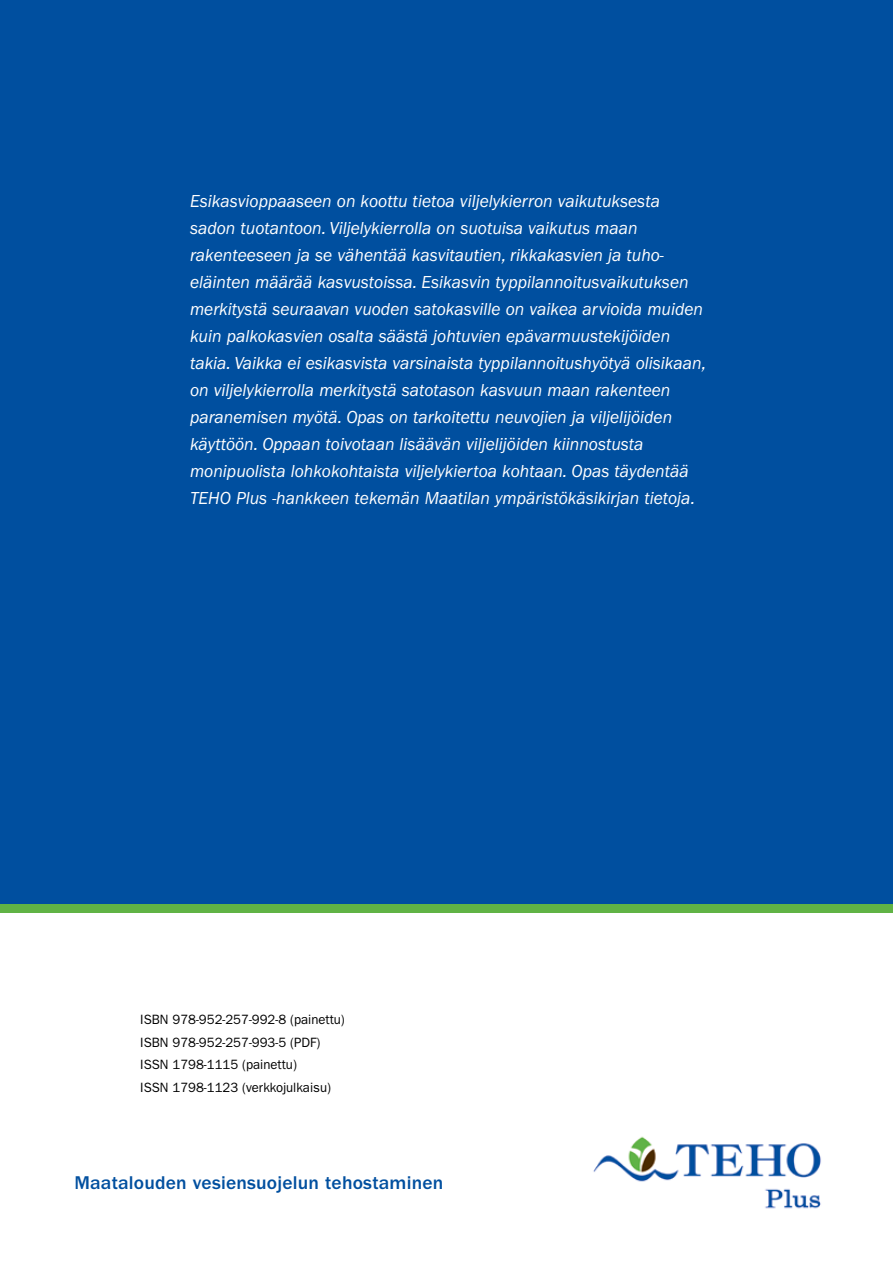
<style>
.page{position:relative;width:893px;height:1263px;background:#fff}
.page>*{position:absolute;margin:0;border:0;box-sizing:border-box;transform-origin:0 0}
.t1{font:500 19.05px "Franklin Gothic";letter-spacing:.01em;color:#004f9f}
.t2{font:italic 18px/27px "Franklin Gothic";color:#fff}
.t3{font:13.5px/22.5px "Franklin Gothic";color:#000}
</style>
<div class="page">
<div style="left:0;top:0;width:893px;height:904px;background:#004f9f"></div>
<div style="left:0;top:904px;width:893px;height:9px;background:#60b345"></div>
<img style="left:593px;top:1136px;width:228px;height:73px">
<p class="t2" style="left:190px;top:188px;width:518px">Esikasvioppaaseen on koottu tietoa viljelykierron vaikutuksesta sadon tuotantoon. Viljelykierrolla on suotuisa vaikutus maan rakenteeseen ja se vähentää kasvitautien, rikkakasvien ja tuho&shy;eläinten määrää kasvustoissa. Esikasvin typpilannoitusvaikutuksen merkitystä seuraavan vuoden satokasville on vaikea arvioida muiden kuin palkokasvien osalta säästä johtuvien epävarmuustekijöiden takia. Vaikka ei esikasvista varsinaista typpilannoitushyötyä olisikaan, on viljelykierrolla merkitystä satotason kasvuun maan rakenteen paranemisen myötä. Opas on tarkoitettu neuvojien ja viljelijöiden käyttöön. Oppaan toivotaan lisäävän viljelijöiden kiinnostusta monipuolista lohkokohtaista viljelykiertoa kohtaan. Opas täydentää TEHO Plus -hankkeen tekemän Maatilan ympäristökäsikirjan tietoja.</p>
<p class="t3" style="left:140px;top:1008px;width:206px">ISBN 978-952-257-992-8 (painettu)<br>ISBN 978-952-257-993-5 (PDF)<br>ISSN 1798-1115 (painettu)<br>ISSN 1798-1123 (verkkojulkaisu)</p>
<p class="t1" style="left:74px;top:1171px;width:370px">Maatalouden vesiensuojelun tehostaminen</p>
</div>
